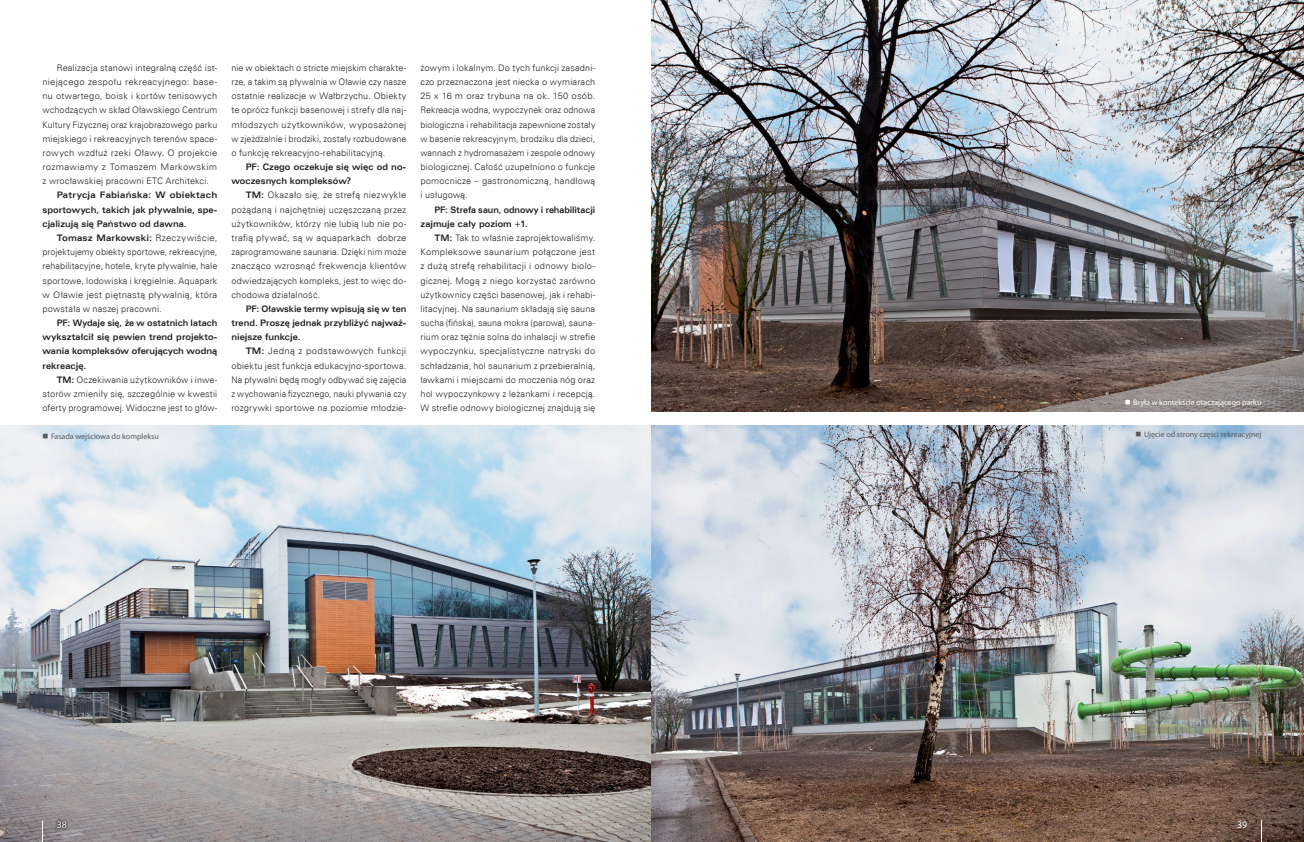
<style>
.page{position:relative;width:1304px;height:842px;background:#fff}
.page>*{position:absolute;margin:0;border:0;box-sizing:border-box;transform-origin:0 0}
.t1{font:10px "Myriad Pro";color:#fff}
.TEKST_GLOWNY{font:9px/14.2px "Zurich Lt EU";letter-spacing:.015em;color:#231f20;text-align:justify}
.TEKST_GLOWNY-2{font:9px/14.2px "Zurich Lt EU";letter-spacing:.015em;color:#231f20;text-align:justify;scale:1.04 1}
.TEKST_GLOWNY-3{font:700 9px/14.2px "Zurich Ex EU";letter-spacing:.005em;color:#231f20;text-align:justify;scale:.83 1}
.TEKST_GLOWNY-4{font:700 9px/14.2px "Zurich Ex EU";letter-spacing:.005em;color:#231f20;text-align:justify;scale:.88 1}
.TEKST_GLOWNY-5{font:700 9px/14.2px "Zurich Ex EU";letter-spacing:.005em;color:#231f20;scale:.82 1}
.TEKST_GLOWNY-6{font:700 9px/14.2px "Zurich Ex EU";letter-spacing:.005em;color:#231f20;scale:.85 1}
.FOTO_opis_na_foto{font:8px "Myriad Pro";color:#57585a}
.FOTO_opis_na_foto-2{font:8px "Myriad Pro";color:#fff}
.s1{font-family:"Zurich Ex EU";font-weight:700}
</style>
<div class="page">
<img style="left:0;top:425px;width:1304px;height:417px">
<img style="left:652px;top:0;width:652px;height:411px">
<svg style="left:1261px;top:820px;width:1px;height:22px"></svg>
<div style="left:53px;top:818px;width:15px;height:12px;background:#231f20;opacity:.75"></div>
<svg style="left:42px;top:820px;width:1px;height:22px"></svg>
<svg style="left:43px;top:434px;width:5px;height:4px"></svg>
<svg style="left:1125px;top:399px;width:5px;height:5px"></svg>
<svg style="left:1136px;top:432px;width:5px;height:5px"></svg>
<p class="TEKST_GLOWNY" style="left:43px;top:60px;width:176px;text-indent:14px">Realizacja stanowi integralną część ist&shy;niejącego zespołu rekreacyjnego: base&shy;nu otwartego, boisk i kortów tenisowych wchodzących w skład Oławskiego Centrum Kultury Fizycznej oraz krajobrazowego parku miejskiego i rekreacyjnych terenów space&shy;rowych wzdłuż rzeki Oławy. O projekcie rozmawiamy z Tomaszem Markowskim z wrocławskiej pracowni ETC Architekci.</p>
<p class="TEKST_GLOWNY-4" style="left:43px;top:188px;width:200px;text-indent:14px">Patrycja Fabiańska: W obiektach sportowych, takich jak pływalnie, spe&shy;cjalizują się Państwo od dawna.</p>
<p class="TEKST_GLOWNY-2" style="left:43px;top:231px;width:170px;text-indent:14px"><span class="s1">Tomasz Markowski:</span> Rzeczywiście, projektujemy obiekty sportowe, rekreacyjne, rehabilitacyjne, hotele, kryte pływalnie, hale sportowe, lodowiska i kręgielnie. Aquapark w Oławie jest piętnastą pływalnią, która powstała w naszej pracowni.</p>
<p class="TEKST_GLOWNY-3" style="left:43px;top:316px;width:212px;text-indent:14px">PF: Wydaje się, że w ostatnich latach wykształcił się pewien trend projekto&shy;wania kompleksów oferujących wodną rekreację.</p>
<p class="TEKST_GLOWNY" style="left:43px;top:372px;width:176px;text-indent:14px"><span class="s1">TM:</span> Oczekiwania użytkowników i inwe&shy;storów zmieniły się, szczególnie w kwestii oferty programowej. Widoczne jest to głów-</p>
<p class="FOTO_opis_na_foto" style="left:51px;top:431px;width:109px">Fasada wejściowa do kompleksu</p>
<p class="TEKST_GLOWNY" style="left:231px;top:60px;width:176px">nie w obiektach o stricte miejskim charakte&shy;rze, a takim są pływalnia w Oławie czy nasze ostatnie realizacje w Wałbrzychu. Obiekty te oprócz funkcji basenowej i strefy dla naj&shy;młodszych użytkowników, wyposażonej w zjeżdżalnie i brodziki, zostały rozbudowane o funkcję rekreacyjno-rehabilitacyjną.</p>
<p class="TEKST_GLOWNY-6" style="left:231px;top:160px;width:207px;text-indent:14px">PF: Czego oczekuje się więc od no&shy;woczesnych kompleksów?</p>
<p class="TEKST_GLOWNY" style="left:231px;top:188px;width:176px;text-indent:14px"><span class="s1">TM:</span> Okazało się, że strefą niezwykle pożądaną i najchętniej uczęszczaną przez użytkowników, którzy nie lubią lub nie po&shy;trafią pływać, są w aquaparkach dobrze zaprogramowane saunaria. Dzięki nim może znacząco wzrosnąć frekwencja klientów odwiedzających kompleks, jest to więc do&shy;chodowa działalność.</p>
<p class="TEKST_GLOWNY-3" style="left:231px;top:302px;width:212px;text-indent:14px">PF: Oławskie termy wpisują się w ten trend. Proszę jednak przybliżyć najważ&shy;niejsze funkcje.</p>
<p class="TEKST_GLOWNY-2" style="left:231px;top:344px;width:170px;text-indent:14px"><span class="s1">TM:</span> Jedną z podstawowych funkcji obiektu jest funkcja edukacyjno-sportowa.<br>Na pływalni będą mogły odbywać się zajęcia z wychowania fizycznego, nauki pływania czy rozgrywki sportowe na poziomie młodzie-</p>
<p class="TEKST_GLOWNY" style="left:420px;top:60px;width:176px">żowym i lokalnym. Do tych funkcji zasadni&shy;czo przeznaczona jest niecka o wymiarach 25 x 16 m oraz trybuna na ok. 150 osób.<br>Rekreacja wodna, wypoczynek oraz odnowa biologiczna i rehabilitacja zapewnione zostały w basenie rekreacyjnym, brodziku dla dzieci, wannach z hydromasażem i zespole odnowy biologicznej. Całość uzupełniono o funkcje pomocnicze – gastronomiczną, handlową i usługową.</p>
<p class="TEKST_GLOWNY-5" style="left:420px;top:202px;width:215px;text-indent:14px">PF: Strefa saun, odnowy i rehabilitacji zajmuje cały poziom +1.</p>
<p class="TEKST_GLOWNY" style="left:420px;top:231px;width:176px;text-indent:14px"><span class="s1">TM:</span> Tak to właśnie zaprojektowaliśmy.<br>Kompleksowe saunarium połączone jest z dużą strefą rehabilitacji i odnowy biolo&shy;gicznej. Mogą z niego korzystać zarówno użytkownicy części basenowej, jak i rehabi&shy;litacyjnej. Na saunarium składają się sauna sucha (fińska), sauna mokra (parowa), sauna&shy;rium oraz tężnia solna do inhalacji w strefie wypoczynku, specjalistyczne natryski do schładzania, hol saunarium z przebieralnią, ławkami i miejscami do moczenia nóg oraz hol wypoczynkowy z leżankami i recepcją.<br>W strefie odnowy biologicznej znajdują się</p>
<p class="t1" style="left:57px;top:818px;width:12px">38</p>
<p class="FOTO_opis_na_foto-2" style="left:1133px;top:397px;width:130px">Bryła w kontekście otaczającego parku</p>
<p class="FOTO_opis_na_foto" style="left:1144px;top:430px;width:119px">Ujęcie od strony części rekreacyjnej</p>
<p class="t1" style="left:1237px;top:818px;width:12px">39</p>
</div>
